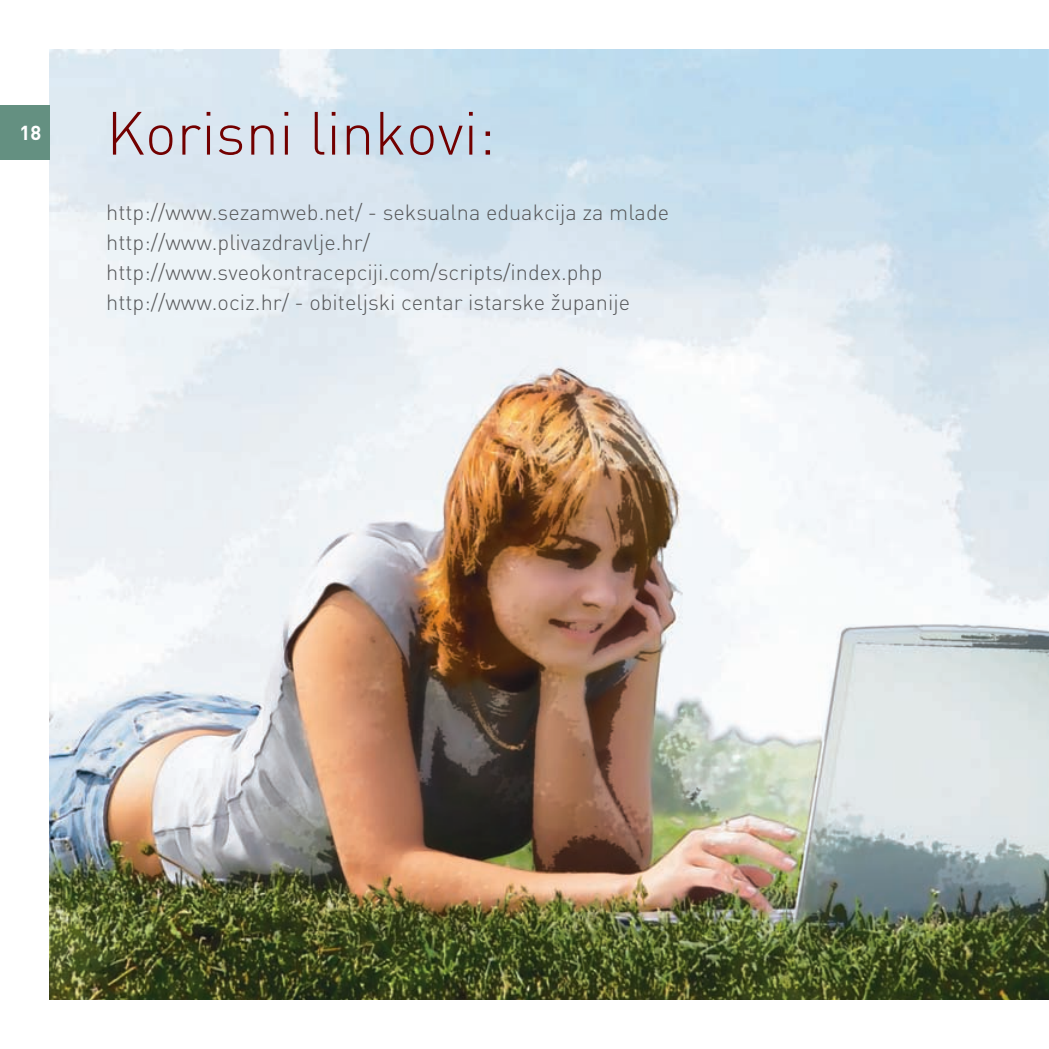
<style>
.page{position:relative;width:1049px;height:1049px;background:#fff}
.page>*{position:absolute;margin:0;border:0;box-sizing:border-box;transform-origin:0 0}
.t1{font:300 60px "CDIN";color:#720000}
.t2{font:300 21.75px/30px "CDIN";color:#57585a}
.t3{font:700 20px "CDIN";color:#fff}
</style>
<div class="page">
<img style="left:50px;top:50px;width:999px;height:949px">
<div style="left:0;top:106px;width:50px;height:54px;background:#649081"></div>
<p class="t3" style="left:20px;top:126px;width:23px">18</p>
<h1 class="t1" style="left:106px;top:112px;width:391px">Korisni linkovi:</h1>
<p class="t2" style="left:106px;top:200px;width:564px">http://www.sezamweb.net/ - seksualna eduakcija za mlade http://www.plivazdravlje.hr/ http://www.sveokontracepciji.com/scripts/index.php http://www.ociz.hr/ - obiteljski centar istarske županije</p>
</div>
